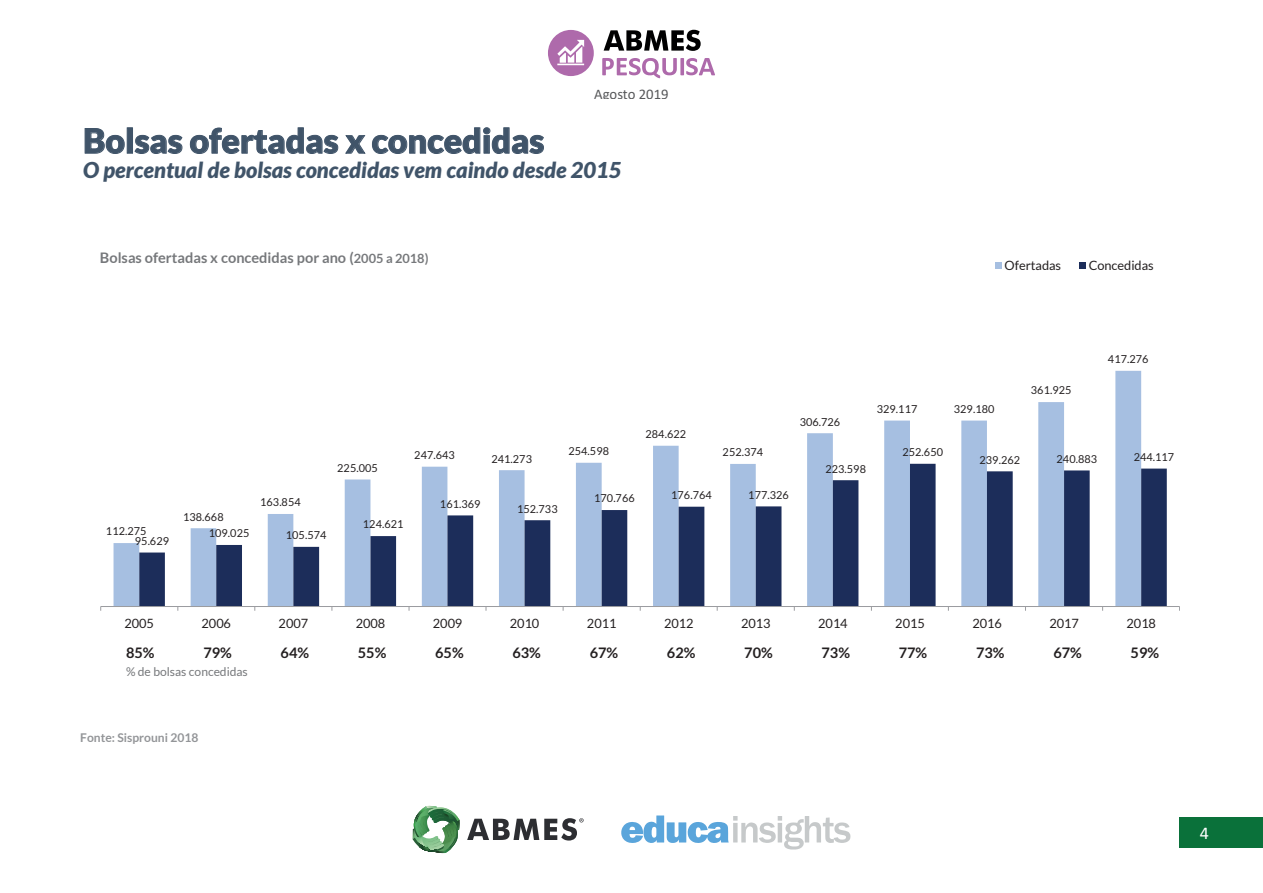
<style>
.page{position:relative;width:1263px;height:893px;background:#fff}
.page>*{position:absolute;margin:0;border:0;box-sizing:border-box;transform-origin:0 0}
.t1{font:900 33.9px "Lato";color:#405469}
.t2{font:italic 900 21.75px "Lato";color:#405469}
.t3{font:18px "Calibri";color:#fff}
.t4{font:14.7px "Calibri";color:#57585a}
.t5{font:700 14.55px "Lato";color:#76787b}
.t6{font:700 14.55px "Lato";color:#231f20}
.t7{font:12.75px "Lato";color:#231f20}
.t8{font:700 12px "Lato";color:#939598}
.t9{font:12px "Lato";color:#76787b}
.t10{font:10.95px "Lato";letter-spacing:.005em;color:#231f20}
.s1{font-size:12.75px}
</style>
<div class="page">
<svg style="left:621px;top:815px;width:229px;height:34px"></svg>
<svg style="left:412px;top:806px;width:48px;height:47px"></svg>
<svg style="left:467px;top:818px;width:117px;height:22px"></svg>
<div style="left:548px;top:30px;width:46px;height:46px;background:#ae6aab;border-radius:50%"></div>
<svg style="left:604px;top:30px;width:97px;height:21px"></svg>
<svg style="left:602px;top:58px;width:113px;height:20px"></svg>
<svg style="left:557px;top:40px;width:27px;height:25px"></svg>
<div style="left:1179px;top:817px;width:84px;height:30px;background:#0a713a"></div>
<svg style="left:114px;top:371px;width:1027px;height:235px"></svg>
<svg style="left:139px;top:464px;width:1028px;height:142px"></svg>
<hr style="left:101px;top:606px;width:1078px;height:1px;background:#9b9ca0">
<div style="left:995px;top:262px;width:6px;height:7px;background:#a6bfe1"></div>
<div style="left:1079px;top:262px;width:6px;height:7px;background:#1c2d5a"></div>
<svg style="left:84px;top:128px;width:41px;height:26px"></svg>
<div style="left:127px;top:127px;width:6px;height:27px;border:1px solid #405469"></div>
<svg style="left:134px;top:134px;width:49px;height:20px"></svg>
<svg style="left:189px;top:127px;width:355px;height:27px"></svg>
<h3 class="t4" style="left:594px;top:84px;width:76px">Agosto 2019</h3>
<h1 class="t1" style="left:83px;top:121px;width:463px">Bolsas ofertadas x concedidas</h1>
<h2 class="t2" style="left:83px;top:157px;width:540px">O percentual de bolsas concedidas vem caindo desde 2015</h2>
<h3 class="t5" style="left:100px;top:249px;width:330px">Bolsas ofertadas x concedidas por ano (<span class="s1">2005 a 2018)</span></h3>
<p class="t7" style="left:1004px;top:258px;width:58px">Ofertadas</p>
<p class="t7" style="left:1089px;top:258px;width:67px">Concedidas</p>
<p class="t10" style="left:106px;top:525px;width:42px">112.275</p>
<p class="t10" style="left:135px;top:535px;width:36px">95.629</p>
<p class="t10" style="left:183px;top:510px;width:42px">138.668</p>
<p class="t10" style="left:260px;top:496px;width:42px">163.854</p>
<p class="t10" style="left:209px;top:527px;width:42px">109.025</p>
<p class="t10" style="left:286px;top:529px;width:42px">105.574</p>
<p class="t10" style="left:337px;top:462px;width:42px">225.005</p>
<p class="t10" style="left:363px;top:518px;width:42px">124.621</p>
<p class="t10" style="left:414px;top:449px;width:42px">247.643</p>
<p class="t10" style="left:491px;top:452px;width:42px">241.273</p>
<p class="t10" style="left:440px;top:498px;width:42px">161.369</p>
<p class="t10" style="left:517px;top:502px;width:42px">152.733</p>
<p class="t10" style="left:568px;top:445px;width:42px">254.598</p>
<p class="t10" style="left:645px;top:428px;width:42px">284.622</p>
<p class="t10" style="left:723px;top:446px;width:42px">252.374</p>
<p class="t10" style="left:594px;top:492px;width:42px">170.766</p>
<p class="t10" style="left:671px;top:489px;width:42px">176.764</p>
<p class="t10" style="left:748px;top:489px;width:42px">177.326</p>
<p class="t10" style="left:800px;top:415px;width:42px">306.726</p>
<p class="t10" style="left:825px;top:462px;width:42px">223.598</p>
<p class="t10" style="left:877px;top:403px;width:42px">329.117</p>
<p class="t10" style="left:954px;top:403px;width:42px">329.180</p>
<p class="t10" style="left:1031px;top:384px;width:42px">361.925</p>
<p class="t10" style="left:1108px;top:353px;width:42px">417.276</p>
<p class="t10" style="left:902px;top:446px;width:42px">252.650</p>
<p class="t10" style="left:979px;top:454px;width:42px">239.262</p>
<p class="t10" style="left:1056px;top:453px;width:42px">240.883</p>
<p class="t10" style="left:1134px;top:451px;width:42px">244.117</p>
<p class="t7" style="left:124px;top:616px;width:31px">2005</p>
<p class="t7" style="left:202px;top:616px;width:31px">2006</p>
<p class="t7" style="left:279px;top:616px;width:31px">2007</p>
<p class="t7" style="left:356px;top:616px;width:31px">2008</p>
<p class="t7" style="left:433px;top:616px;width:31px">2009</p>
<p class="t7" style="left:510px;top:616px;width:31px">2010</p>
<p class="t7" style="left:587px;top:616px;width:31px">2011</p>
<p class="t7" style="left:664px;top:616px;width:31px">2012</p>
<p class="t7" style="left:741px;top:616px;width:31px">2013</p>
<p class="t7" style="left:818px;top:616px;width:31px">2014</p>
<p class="t7" style="left:895px;top:616px;width:31px">2015</p>
<p class="t7" style="left:972px;top:616px;width:31px">2016</p>
<p class="t7" style="left:1049px;top:616px;width:31px">2017</p>
<p class="t7" style="left:1126px;top:616px;width:31px">2018</p>
<h3 class="t6" style="left:126px;top:645px;width:30px">85%</h3>
<h3 class="t6" style="left:203px;top:645px;width:30px">79%</h3>
<h3 class="t6" style="left:281px;top:645px;width:30px">64%</h3>
<h3 class="t6" style="left:358px;top:645px;width:30px">55%</h3>
<h3 class="t6" style="left:435px;top:645px;width:30px">65%</h3>
<h3 class="t6" style="left:512px;top:645px;width:30px">63%</h3>
<h3 class="t6" style="left:590px;top:645px;width:30px">67%</h3>
<h3 class="t6" style="left:667px;top:645px;width:30px">62%</h3>
<h3 class="t6" style="left:744px;top:645px;width:30px">70%</h3>
<h3 class="t6" style="left:821px;top:645px;width:30px">73%</h3>
<h3 class="t6" style="left:899px;top:645px;width:30px">77%</h3>
<h3 class="t6" style="left:976px;top:645px;width:30px">73%</h3>
<h3 class="t6" style="left:1053px;top:645px;width:30px">67%</h3>
<h3 class="t6" style="left:1130px;top:645px;width:30px">59%</h3>
<p class="t9" style="left:126px;top:665px;width:123px">% de bolsas concedidas</p>
<p class="t8" style="left:80px;top:731px;width:120px">Fonte: Sisprouni 2018</p>
<h3 class="t3" style="left:1200px;top:820px;width:11px">4</h3>
</div>
